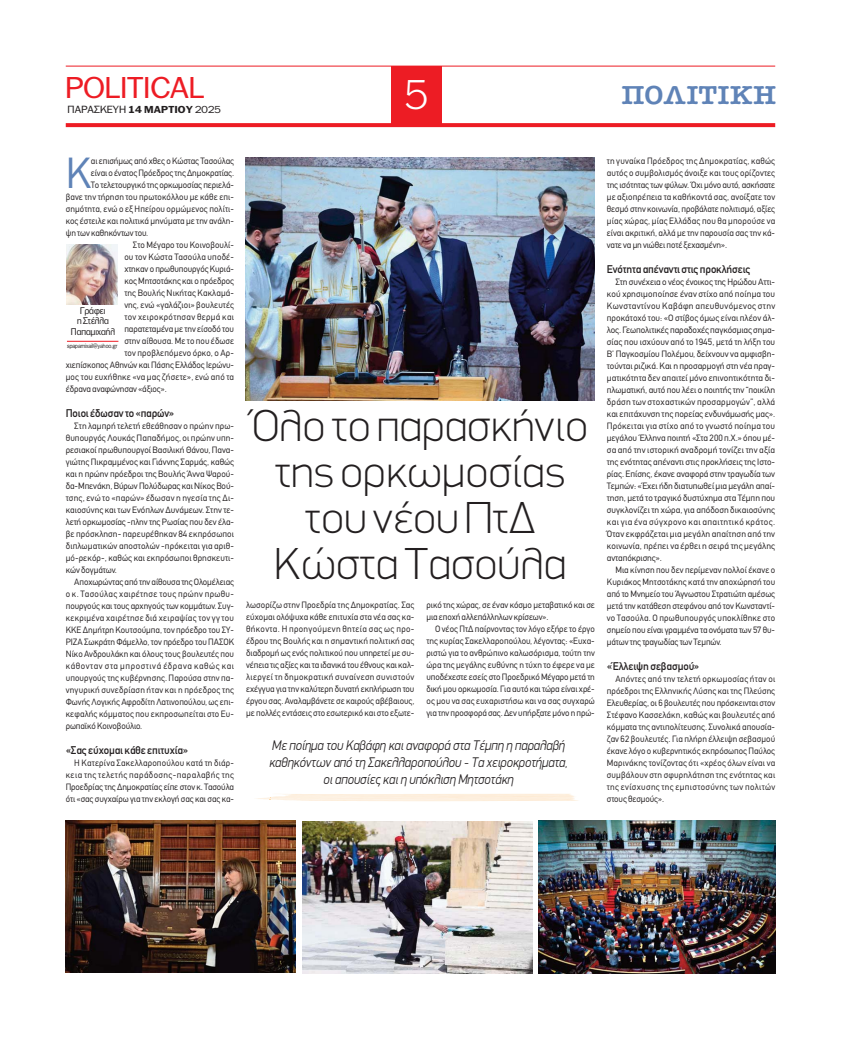
<style>
.page{position:relative;width:841px;height:1039px;background:#fff}
.page>*{position:absolute;margin:0;border:0;box-sizing:border-box;transform-origin:0 0}
.t1{font:100 45px/46px "PF Din Display";color:#231f20;text-align:center;scale:1.05 1}
.t2{font:42.7px "CF Din";color:#5f83b7}
.t3{font:300 40px "PF Franklin Gothic";color:#fff}
.t4{font:29px "PF Franklin Gothic";color:#ed1c24;scale:1.1 1}
.t5{font:26px "American Type ITC Hel Dm Bd";letter-spacing:.025em;color:#5f83b7;scale:1.06 1}
.t6{font:italic 300 14px/17px "PF Din Display";color:#231f20;text-align:center;scale:.91 1}
.t7{font:11px "CF Din";letter-spacing:-.01em;color:#231f20}
.t8{font:10px "PF Franklin Gothic";letter-spacing:.01em;color:#231f20;scale:1.1 1}
.t9{font:9.3px/10.4px "PF Franklin Gothic";letter-spacing:.005em;color:#231f20;text-align:center}
.t10{font:9px/12px "CF Din";letter-spacing:-.005em;color:#231f20;text-align:justify}
.t11{font:9px "CF Din";letter-spacing:.02em;color:#231f20}
.t12{font:9px "CF Din";letter-spacing:.015em;color:#231f20}
.t13{font:9px "CF Din";letter-spacing:.04em;color:#231f20}
.t14{font:9px "CF Din";letter-spacing:.025em;color:#231f20}
.t15{font:6px "PF Franklin Gothic";color:#231f20;scale:.89 1}
.s1{font-weight:700;font-size:9.7px}
.s2{font-size:9.7px}
</style>
<div class="page">
<svg style="left:66px;top:123px;width:708px;height:4px;background:#ed2229"></svg>
<div style="left:391px;top:66px;width:50px;height:60px;background:#ed1c24"></div>
<hr style="left:66px;top:66px;width:708px;height:1px;background:#ed1c24">
<img style="left:245px;top:157px;width:349px;height:243px">
<img style="left:66px;top:820px;width:229px;height:152px">
<img style="left:302px;top:821px;width:230px;height:152px">
<img style="left:538px;top:820px;width:236px;height:153px">
<img style="left:66px;top:245px;width:52px;height:59px">
<hr style="left:67px;top:341px;width:51px;height:1px;background:#ed1c24">
<h3 class="t4" style="left:66px;top:71px;width:127px">ΡOLITICAL</h3>
<h3 class="t3" style="left:404px;top:72px;width:25px">5</h3>
<h3 class="t5" style="left:621px;top:81px;width:147px">ΠΟΛΙΤΙΚΗ</h3>
<p class="t8" style="left:67px;top:104px;width:141px">ΠΑΡΑΣΚΕΥΗ <span class="s1">14 ΜΑΡΤΙΟΥ</span> <span class="s2">2025</span></p>
<h2 class="t2" style="left:66px;top:157px;width:27px">Κ</h2>
<p class="t10" style="left:91px;top:156px;width:145px">αι επισήμως από χθες ο Κώστας Τασούλας</p>
<p class="t10" style="left:91px;top:168px;width:145px">είναι ο ένατος Πρόεδρος της Δημοκρατίας.</p>
<p class="t10" style="left:91px;top:180px;width:144px">Το τελετουργικό της ορκωμοσίας περιελά-</p>
<p class="t10" style="left:66px;top:192px;width:170px">βανε την τήρηση του πρωτοκόλλου με κάθε επι-</p>
<p class="t10" style="left:66px;top:204px;width:170px">σημότητα, ενώ ο εξ Ηπείρου ορμώμενος πολίτι-</p>
<p class="t10" style="left:66px;top:216px;width:170px">κος έστειλε και πολιτικά μηνύματα με την ανάλη-</p>
<p class="t10" style="left:66px;top:228px;width:84px">ψη των καθηκόντων του.</p>
<p class="t10" style="left:133px;top:240px;width:103px">Στο Μέγαρο του Κοινοβουλί-</p>
<p class="t14" style="left:124px;top:253px;width:111px">ου τον Κώστα Τασούλα υποδέ-</p>
<p class="t10" style="left:124px;top:264px;width:111px">χτηκαν ο πρωθυπουργός Κυριά-</p>
<p class="t10" style="left:124px;top:276px;width:111px">κος Μητσοτάκης και ο πρόεδρος</p>
<p class="t12" style="left:124px;top:289px;width:111px">της Βουλής Νικήτας Κακλαμά-</p>
<p class="t10" style="left:124px;top:300px;width:111px">νης, ενώ «γαλάζιοι» βουλευτές</p>
<p class="t13" style="left:124px;top:313px;width:111px">τον χειροκρότησαν θερμά και</p>
<p class="t10" style="left:124px;top:324px;width:111px">παρατεταμένα με την είσοδό του</p>
<p class="t10" style="left:124px;top:336px;width:111px">στην αίθουσα. Με το που έδωσε</p>
<p class="t11" style="left:124px;top:349px;width:111px">τον προβλεπόμενο όρκο, ο Αρ-</p>
<p class="t10" style="left:66px;top:360px;width:170px">χιεπίσκοπος Αθηνών και Πάσης Ελλάδος Ιερώνυ-</p>
<p class="t11" style="left:66px;top:373px;width:170px">μος του ευχήθηκε «να μας ζήσετε», ενώ από τα</p>
<p class="t10" style="left:66px;top:384px;width:102px">έδρανα αναφώνησαν «άξιος».</p>
<p class="t7" style="left:66px;top:407px;width:110px">Ποιοι έδωσαν το «παρών»</p>
<p class="t10" style="left:66px;top:421px;width:170px;text-indent:9px">Στη λαμπρή τελετή εθεάθησαν ο πρώην πρω&shy;θυπουργός Λουκάς Παπαδήμος, οι πρώην υπη&shy;ρεσιακοί πρωθυπουργοί Βασιλική Θάνου, Πανα&shy;γιώτης Πικραμμένος και Γιάννης Σαρμάς, καθώς και η πρώην πρόεδροι της Βουλής Άννα Ψαρού&shy;δα-Μπενάκη, Βύρων Πολύδωρας και Νίκος Βού&shy;τσης, ενώ το «παρών» έδωσαν η ηγεσία της Δι&shy;καιοσύνης και των Ενόπλων Δυνάμεων. Στην τε&shy;λετή ορκωμοσίας -πλην της Ρωσίας που δεν έλα&shy;βε πρόσκληση- παρευρέθηκαν 84 εκπρόσωποι διπλωματικών αποστολών -πρόκειται για αριθ&shy;μό-ρεκόρ-, καθώς και εκπρόσωποι θρησκευτι&shy;κών δογμάτων.</p>
<p class="t10" style="left:66px;top:577px;width:170px;text-indent:9px">Αποχωρώντας από την αίθουσα της Ολομέλειας ο κ. Τασούλας χαιρέτησε τους πρώην πρωθυ&shy;πουργούς και τους αρχηγούς των κομμάτων. Συγ&shy;κεκριμένα χαιρέτησε διά χειραψίας τον γγ του ΚΚΕ Δημήτρη Κουτσούμπα, τον πρόεδρο του ΣΥ-ΡΙΖΑ Σωκράτη Φάμελλο, τον πρόεδρο του ΠΑΣΟΚ Νίκο Ανδρουλάκη και όλους τους βουλευτές που κάθονταν στα μπροστινά έδρανα καθώς και υπουργούς της κυβέρνησης. Παρούσα στην πα&shy;νηγυρική συνεδρίαση ήταν και η πρόεδρος της Φωνής Λογικής Αφροδίτη Λατινοπούλου, ως επι&shy;κεφαλής κόμματος που εκπροσωπείται στο Ευ&shy;ρωπαϊκό Κοινοβούλιο.</p>
<p class="t7" style="left:66px;top:744px;width:124px">«Σας εύχομαι κάθε επιτυχία»</p>
<p class="t10" style="left:66px;top:758px;width:170px;text-indent:9px">Η Κατερίνα Σακελλαροπούλου κατά τη διάρ&shy;κεια της τελετής παράδοσης-παραλαβής της Προεδρίας της Δημοκρατίας είπε στον κ. Τασούλα ότι «σας συγχαίρω για την εκλογή σας και σας κα-</p>
<p class="t9" style="left:71px;top:305px;width:46px">Γράφει<br>η Στέλλα<br>Παπαμιχαήλ</p>
<p class="t15" style="left:67px;top:343px;width:58px">spapamixail@yahoo.gr</p>
<h1 class="t1" style="left:252px;top:402px;width:321px">Όλο το παρασκήνιο της ορκωμοσίας του νέου ΠτΔ<br>Κώστα Τασούλα</h1>
<p class="t10" style="left:246px;top:599px;width:170px">λωσορίζω στην Προεδρία της Δημοκρατίας. Σας εύχομαι ολόψυχα κάθε επιτυχία στα νέα σας κα&shy;θήκοντα. Η προηγούμενη θητεία σας ως προ&shy;έδρου της Βουλής και η σημαντική πολιτική σας διαδρομή ως ενός πολιτικού που υπηρετεί με συ&shy;νέπεια τις αξίες και τα ιδανικά του έθνους και καλ&shy;λιεργεί τη δημοκρατική συναίνεση συνιστούν εχέγγυα για την καλύτερη δυνατή εκπλήρωση του έργου σας. Αναλαμβάνετε σε καιρούς αβέβαιους, με πολλές εντάσεις στο εσωτερικό και στο εξωτε-</p>
<p class="t10" style="left:426px;top:599px;width:170px">ρικό της χώρας, σε έναν κόσμο μεταβατικό και σε μια εποχή αλλεπάλληλων κρίσεων».</p>
<p class="t10" style="left:426px;top:623px;width:170px;text-indent:9px">Ο νέος ΠτΔ παίρνοντας τον λόγο εξήρε το έργο της κυρίας Σακελλαροπούλου, λέγοντας: «Ευχα&shy;ριστώ για το ανθρώπινο καλωσόρισμα, τούτη την ώρα της μεγάλης ευθύνης η τύχη το έφερε να με υποδέχεστε εσείς στο Προεδρικό Μέγαρο μετά τη δική μου ορκωμοσία. Για αυτό και τώρα είναι χρέ&shy;ος μου να σας ευχαριστήσω και να σας συγχαρώ για την προσφορά σας. Δεν υπήρξατε μόνο η πρώ-</p>
<h3 class="t6" style="left:269px;top:738px;width:329px">Με ποίημα του Καβάφη και αναφορά στα Τέμπη η παραλαβή καθηκόντων από τη Σακελλαροπούλου - Τα χειροκροτήματα, οι απουσίες και η υπόκλιση Μητσοτάκη</h3>
<p class="t10" style="left:606px;top:156px;width:170px">τη γυναίκα Πρόεδρος της Δημοκρατίας, καθώς αυτός ο συμβολισμός άνοιξε και τους ορίζοντες της ισότητας των φύλων. Όχι μόνο αυτό, ασκήσατε με αξιοπρέπεια τα καθήκοντά σας, ανοίξατε τον θεσμό στην κοινωνία, προβάλατε πολιτισμό, αξίες μίας χώρας, μίας Ελλάδας που θα μπορούσε να είναι ακριτική, αλλά με την παρουσία σας την κά&shy;νατε να μη νιώθει ποτέ ξεχασμένη».</p>
<p class="t7" style="left:606px;top:263px;width:145px">Ενότητα απέναντι στις προκλήσεις</p>
<p class="t10" style="left:606px;top:277px;width:170px;text-indent:9px">Στη συνέχεια ο νέος ένοικος της Ηρώδου Αττι&shy;κού χρησιμοποίησε έναν στίχο από ποίημα του Κωνσταντίνου Καβάφη απευθυνόμενος στην προκάτοχό του: «Ο στίβος όμως είναι πλέον άλ&shy;λος. Γεωπολιτικές παραδοχές παγκόσμιας σημα&shy;σίας που ισχύουν από το 1945, μετά τη λήξη του Β’ Παγκοσμίου Πολέμου, δείχνουν να αμφισβη&shy;τούνται ριζικά. Και η προσαρμογή στη νέα πραγ&shy;ματικότητα δεν απαιτεί μόνο επινοητικότητα δι&shy;πλωματική, αυτό που λέει ο ποιητής την “ποικίλη δράση των στοχαστικών προσαρμογών”, αλλά και επιτάχυνση της πορείας ενδυνάμωσής μας».<br>Πρόκειται για στίχο από το γνωστό ποίημα του μεγάλου Έλληνα ποιητή «Στα 200 π.Χ.» όπου μέ&shy;σα από την ιστορική αναδρομή τονίζει την αξία της ενότητας απέναντι στις προκλήσεις της Ιστο&shy;ρίας. Επίσης, έκανε αναφορά στην τραγωδία των Τεμπών: «Έχει ήδη διατυπωθεί μια μεγάλη απαί&shy;τηση, μετά το τραγικό δυστύχημα στα Τέμπη που συγκλονίζει τη χώρα, για απόδοση δικαιοσύνης και για ένα σύγχρονο και απαιτητικό κράτος.<br>Όταν εκφράζεται μια μεγάλη απαίτηση από την κοινωνία, πρέπει να έρθει η σειρά της μεγάλης ανταπόκρισης».</p>
<p class="t10" style="left:606px;top:565px;width:170px;text-indent:9px">Μια κίνηση που δεν περίμεναν πολλοί έκανε ο Κυριάκος Μητσοτάκης κατά την αποχώρησή του από το Μνημείο του Άγνωστου Στρατιώτη αμέσως μετά την κατάθεση στεφάνου από τον Κωνσταντί&shy;νο Τασούλα. Ο πρωθυπουργός υποκλίθηκε στο σημείο που είναι γραμμένα τα ονόματα των 57 θυ&shy;μάτων της τραγωδίας των Τεμπών.</p>
<p class="t7" style="left:606px;top:660px;width:94px">«Έλλειψη σεβασμού»</p>
<p class="t10" style="left:606px;top:674px;width:170px;text-indent:9px">Απόντες από την τελετή ορκωμοσίας ήταν οι πρόεδροι της Ελληνικής Λύσης και της Πλεύσης Ελευθερίας, οι 6 βουλευτές που πρόσκεινται στον Στέφανο Κασσελάκη, καθώς και βουλευτές από κόμματα της αντιπολίτευσης. Συνολικά απουσία&shy;ζαν 62 βουλευτές. Για πλήρη έλλειψη σεβασμού έκανε λόγο ο κυβερνητικός εκπρόσωπος Παύλος Μαρινάκης τονίζοντας ότι «χρέος όλων είναι να συμβάλουν στη σφυρηλάτηση της ενότητας και της ενίσχυσης της εμπιστοσύνης των πολιτών στους θεσμούς».</p>
</div>
